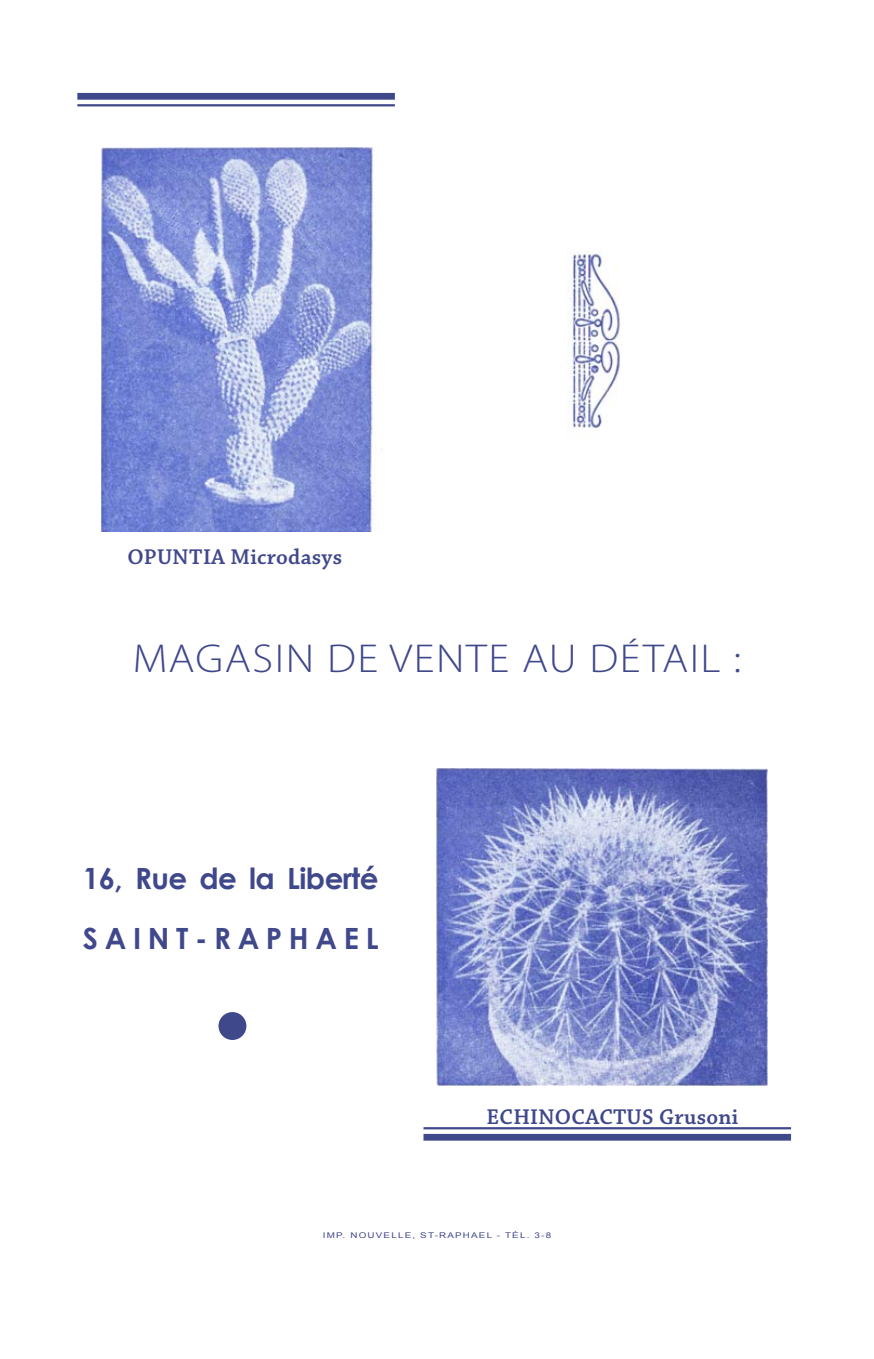
<style>
.page{position:relative;width:874px;height:1359px;background:#fff}
.page>*{position:absolute;margin:0;border:0;box-sizing:border-box;transform-origin:0 0}
.t1{font:300 40.5px "Myriad Pro";letter-spacing:.035em;color:#40488c;scale:1.1 1}
.t2{font:700 29.25px/60.3px "Century Gothic";letter-spacing:-.02em;color:#40488c}
.t3{font:600 22.5px "Chaparral Pro";letter-spacing:.01em;color:#40488c}
.t4{font:7.88px "Arial";letter-spacing:.12em;color:#40488c;scale:1.25 1}
</style>
<div class="page">
<img style="left:436px;top:769px;width:331px;height:316px">
<img style="left:101px;top:147px;width:519px;height:385px">
<div style="left:77px;top:93px;width:318px;height:7px;background:#40488c"></div>
<hr style="left:77px;top:104px;width:318px;height:2px;background:#40488c">
<hr style="left:423px;top:1127px;width:368px;height:2px;background:#40488c">
<div style="left:423px;top:1133px;width:368px;height:7px;background:#40488c"></div>
<div style="left:218px;top:1012px;width:28px;height:28px;background:#40488c;border-radius:50%"></div>
<p class="t3" style="left:128px;top:544px;width:216px">OPUNTIA Microdasys</p>
<h1 class="t1" style="left:133px;top:634px;width:554px">MAGASIN DE VENTE AU DÉTAIL :</h1>
<h2 class="t2" style="left:83px;top:847px;width:297px">16, Rue de la Liberté<br>SAINT-RAPHAEL</h2>
<p class="t3" style="left:486px;top:1104px;width:253px">ECHINOCACTUS Grusoni</p>
<p class="t4" style="left:323px;top:1231px;width:184px">IMP. NOUVELLE, ST-RAPHAEL - TÉL. 3-8</p>
</div>
